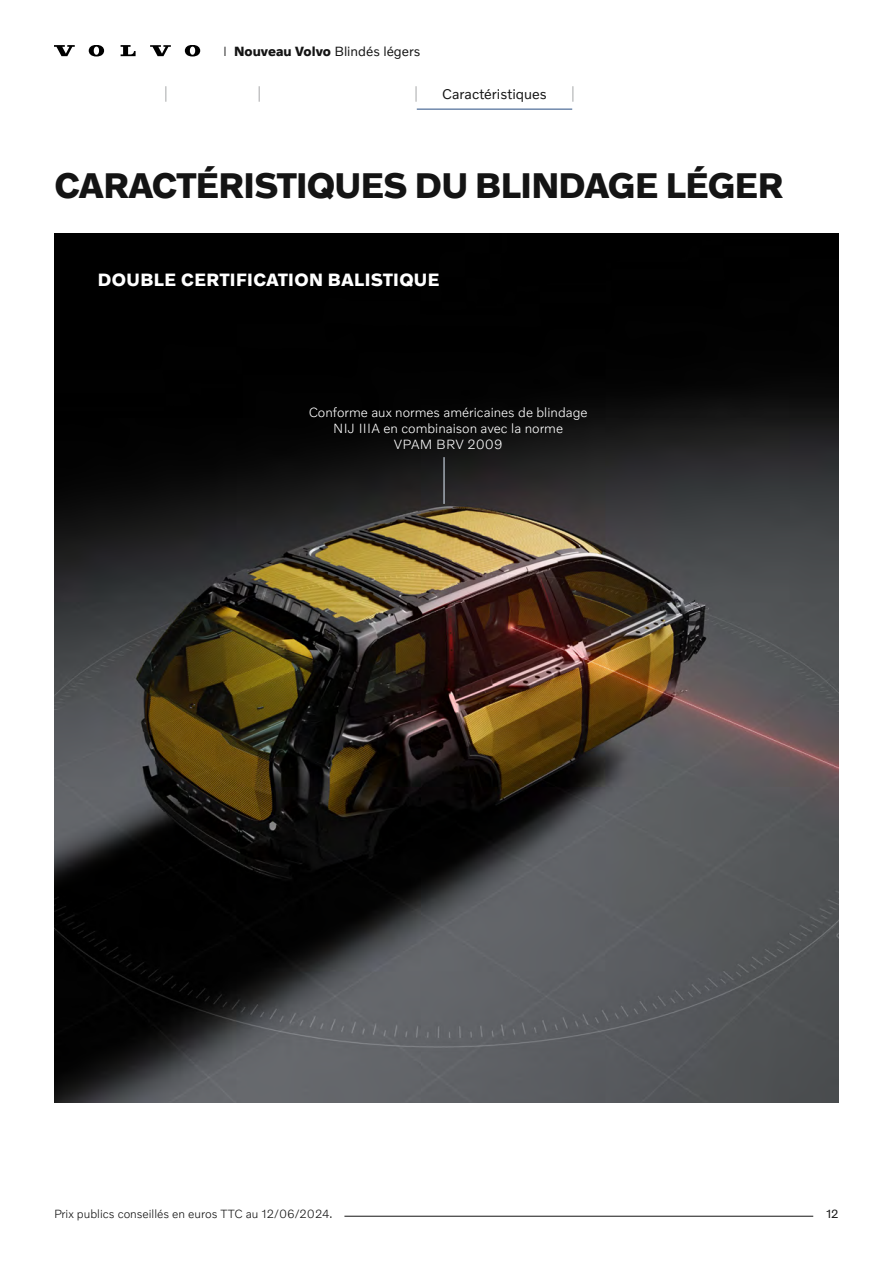
<style>
.page{position:relative;width:893px;height:1263px;background:#fff}
.page>*{position:absolute;margin:0;border:0;box-sizing:border-box;transform-origin:0 0}
.t1{font:700 36px "Volvo Novum";letter-spacing:-.02em;color:#141414}
.t2{font:700 18px "Volvo Novum";letter-spacing:.02em;color:#fff}
.t3{font:14.25px "Volvo Novum";color:#141414}
.t4{font:300 13.5px/16.2px "Volvo Novum";color:#fff;text-align:center}
.t5{font:13.5px "Volvo Novum";color:#141414}
.t6{font:300 12px "Volvo Novum";color:#141414}
.t7{font:12px "Volvo Novum";color:#141414}
.s1{font-weight:300}
.s2{font-weight:700}
</style>
<div class="page">
<svg style="left:54px;top:45px;width:21px;height:11px"></svg>
<svg style="left:121px;top:45px;width:15px;height:11px"></svg>
<svg style="left:89px;top:45px;width:15px;height:12px"></svg>
<svg style="left:150px;top:45px;width:21px;height:11px"></svg>
<svg style="left:185px;top:45px;width:15px;height:12px"></svg>
<hr style="left:344px;top:1216px;width:469px;height:1px;background:#141414">
<img style="left:54px;top:234px;width:785px;height:868px">
<hr style="left:443px;top:457px;width:2px;height:47px;background:#ced9e5">
<svg style="left:259px;top:86px;width:1px;height:16px"></svg>
<svg style="left:165px;top:86px;width:1px;height:16px"></svg>
<svg style="left:572px;top:86px;width:1px;height:16px"></svg>
<svg style="left:416px;top:86px;width:1px;height:16px"></svg>
<hr style="left:417px;top:109px;width:155px;height:1px;background:#7089ac">
<p class="t5" style="left:223px;top:42px;width:199px"><span class="s1">I</span> <span class="s2">Nouveau Volvo</span> Blindés légers</p>
<p class="t3" style="left:442px;top:85px;width:106px">Caractéristiques</p>
<h1 class="t1" style="left:54px;top:163px;width:731px">CARACTÉRISTIQUES DU BLINDAGE LÉGER</h1>
<h2 class="t2" style="left:98px;top:269px;width:343px">DOUBLE CERTIFICATION BALISTIQUE</h2>
<p class="t4" style="left:309px;top:403px;width:280px">Conforme aux normes américaines de blindage<br>NIJ IIIA en combinaison avec la norme<br>VPAM BRV 2009</p>
<p class="t6" style="left:54px;top:1206px;width:280px">Prix publics conseillés en euros TTC au 12/06/2024.</p>
<p class="t7" style="left:826px;top:1206px;width:14px">12</p>
</div>
